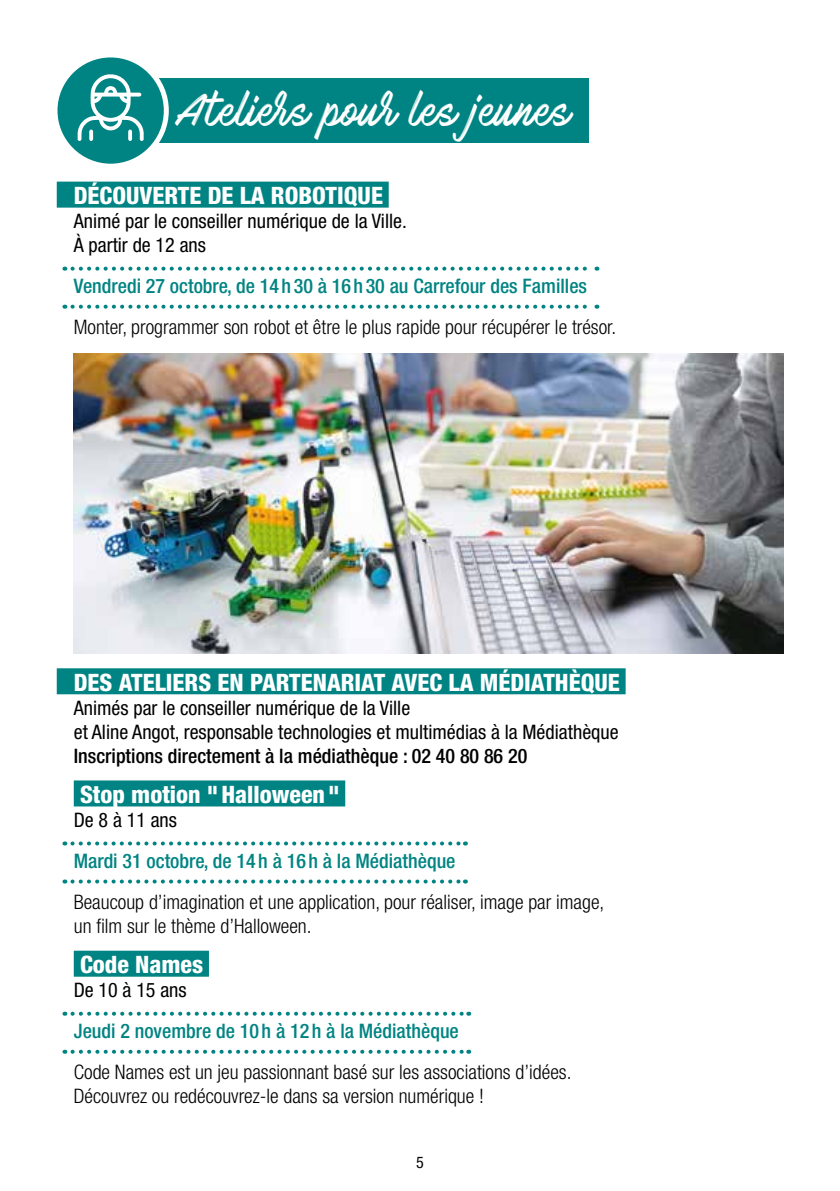
<style>
.page{position:relative;width:840px;height:1191px;background:#fff}
.page>*{position:absolute;margin:0;border:0;box-sizing:border-box;transform-origin:0 0}
.t1{font:40px "Mark My Words";letter-spacing:.02em;color:#fff}
.t2{font:800 condensed 24px "Helvetica Neue LT Pro";color:#fff}
.t3{font:300 condensed 20px/24px "Helvetica Neue LT Pro";color:#000}
.t4{font:condensed 20px/24px "Helvetica Neue LT Pro";color:#000}
.t5{font:500 condensed 20px "Helvetica Neue LT Pro";color:#008483}
.t6{font:500 condensed 20px "Helvetica Neue LT Pro";color:#000}
.t7{font:condensed 16px "Helvetica Neue LT Pro";color:#000}
</style>
<div class="page">
<div style="left:57px;top:182px;width:331px;height:26px;background:#008483"></div>
<svg style="left:72px;top:267px;width:525px;height:4px"></svg>
<svg style="left:72px;top:305px;width:525px;height:4px"></svg>
<div style="left:57px;top:668px;width:568px;height:26px;background:#008483"></div>
<div style="left:74px;top:780px;width:271px;height:26px;background:#008483"></div>
<svg style="left:72px;top:841px;width:393px;height:4px"></svg>
<svg style="left:72px;top:879px;width:393px;height:4px"></svg>
<div style="left:74px;top:950px;width:135px;height:26px;background:#008483"></div>
<svg style="left:72px;top:1011px;width:397px;height:4px"></svg>
<svg style="left:72px;top:1049px;width:397px;height:4px"></svg>
<div style="left:103px;top:79px;width:485px;height:64px;background:#008483"></div>
<div style="left:55px;top:55px;width:111px;height:111px;background:#008483;border-radius:50%"></div>
<svg style="left:78px;top:74px;width:66px;height:67px"></svg>
<div style="left:52px;top:52px;width:117px;height:117px;border:5px solid #fff;border-radius:50%"></div>
<img style="left:74px;top:353px;width:708px;height:300px">
<h1 class="t1" style="left:178px;top:88px;width:394px">Ateliers pour les jeunes</h1>
<p class="t2" style="left:74px;top:181px;width:310px">DÉCOUVERTE DE LA ROBOTIQUE</p>
<p class="t4" style="left:74px;top:209px;width:334px">Animé par le conseiller numérique de la Ville.<br>À partir de 12 ans</p>
<p class="t5" style="left:74px;top:274px;width:514px">Vendredi 27 octobre, de 14 h 30 à 16 h 30 au Carrefour des Familles</p>
<p class="t3" style="left:74px;top:315px;width:543px">Monter, programmer son robot et être le plus rapide pour récupérer le trésor.</p>
<p class="t2" style="left:74px;top:668px;width:547px">DES ATELIERS EN PARTENARIAT AVEC LA MÉDIATHÈQUE</p>
<p class="t4" style="left:74px;top:695px;width:546px">Animés par le conseiller numérique de la Ville<br>et Aline Angot, responsable technologies et multimédias à la Médiathèque</p>
<p class="t6" style="left:74px;top:744px;width:454px">Inscriptions directement à la médiathèque : 02 40 80 86 20</p>
<p class="t2" style="left:80px;top:780px;width:261px">Stop motion "Halloween"</p>
<p class="t4" style="left:74px;top:808px;width:105px">De 8 à 11 ans</p>
<p class="t5" style="left:74px;top:849px;width:383px">Mardi 31 octobre, de 14 h à 16 h à la Médiathèque</p>
<p class="t3" style="left:74px;top:890px;width:532px">Beaucoup d’imagination et une application, pour réaliser, image par image, un film sur le thème d’Halloween.</p>
<p class="t2" style="left:80px;top:950px;width:125px">Code Names</p>
<p class="t4" style="left:74px;top:978px;width:114px">De 10 à 15 ans</p>
<p class="t5" style="left:74px;top:1019px;width:386px">Jeudi 2 novembre de 10 h à 12 h à la Médiathèque</p>
<p class="t3" style="left:74px;top:1060px;width:499px">Code Names est un jeu passionnant basé sur les associations d’idées.<br>Découvrez ou redécouvrez-le dans sa version numérique !</p>
<p class="t7" style="left:416px;top:1153px;width:9px">5</p>
</div>
